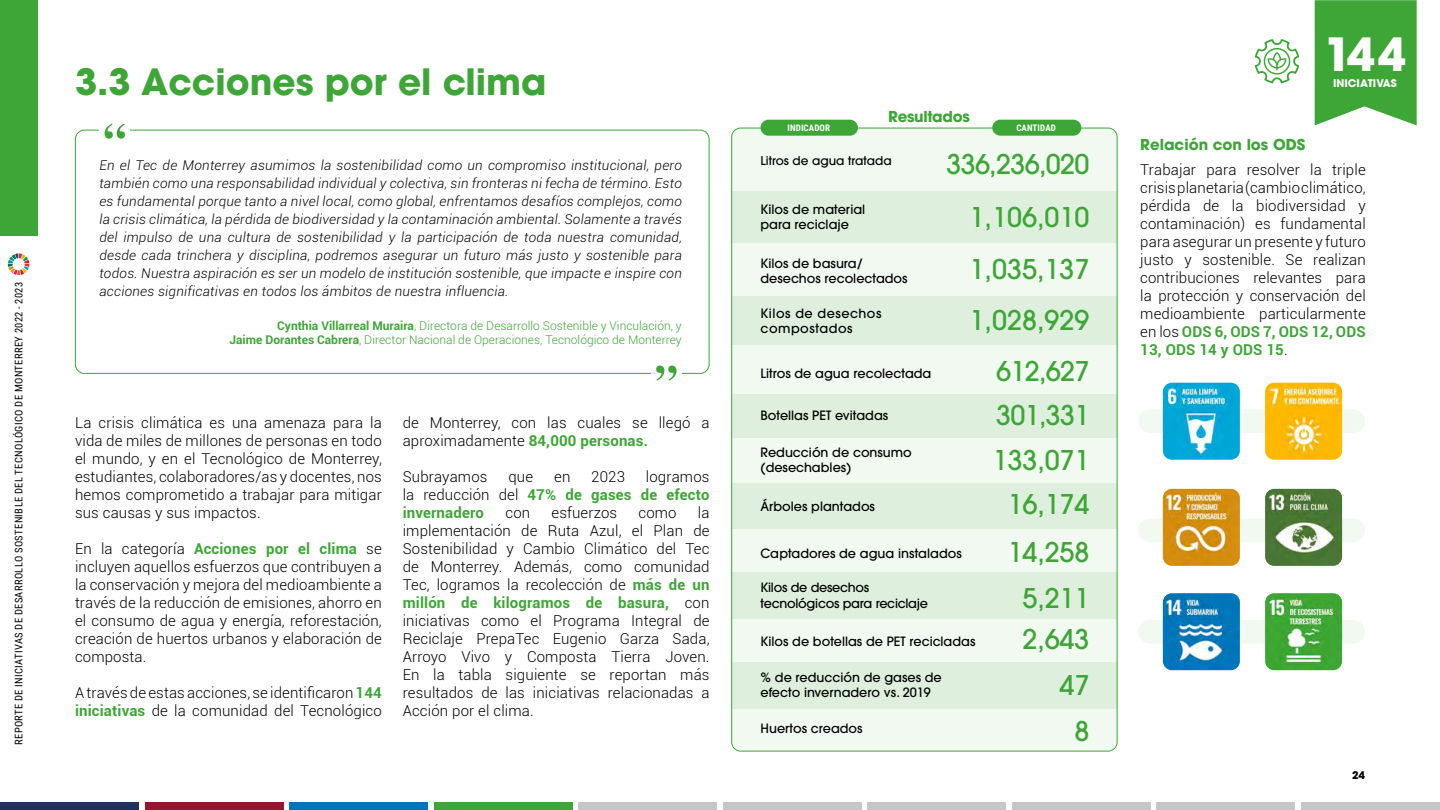
<style>
.page{position:relative;width:1440px;height:810px;background:#fff}
.page>*{position:absolute;margin:0;border:0;box-sizing:border-box;transform-origin:0 0}
.t1{font:700 45.45px "ITC Avant Garde Pro";color:#fff}
.t2{font:700 36px "ITC Avant Garde Pro";color:#3da636}
.t3{font:500 27px/45.3px "ITC Avant Garde Pro";letter-spacing:-.005em;color:#3da636;text-align:center}
.t4{font:500 27px "ITC Avant Garde Pro";letter-spacing:-.025em;color:#3da636}
.t5{font:300 15px/18px "Roboto";letter-spacing:.01em;color:#000;text-align:justify}
.t6{font:700 15px/18px "Roboto";letter-spacing:.01em;color:#3da636;text-align:justify}
.t7{font:700 15px "ITC Avant Garde Pro";color:#3da636}
.t8{font:700 15px "ITC Avant Garde Pro";letter-spacing:-.02em;color:#3da636}
.t9{font:italic 300 13.5px/18px "Roboto";letter-spacing:.02em;color:#000;text-align:justify}
.t10{font:500 12.75px/15.3px "ITC Avant Garde Pro";color:#000}
.t11{font:500 12.75px/15.3px "ITC Avant Garde Pro";letter-spacing:-.02em;color:#000}
.t12{font:500 12.75px/15.3px "ITC Avant Garde Pro";letter-spacing:.04em;color:#000}
.t13{font:300 12px/14.4px "Roboto";color:#3da636;text-align:right}
.t14{font:500 12px "ITC Avant Garde Pro";color:#000}
.t15{font:10.5px "Roboto Condensed";letter-spacing:.035em;color:#000}
.t16{font:700 10.5px "ITC Avant Garde Pro";color:#fff}
.t17{font:700 10.5px "ITC Avant Garde Pro";color:#000}
.t18{font:700 9px "Roboto Condensed";letter-spacing:.015em;color:#fff}
.s1{font-weight:700}
.s2{font-weight:700;color:#3da636}
.s3{font-weight:300;color:#000}
</style>
<div class="page">
<div style="left:0;top:0;width:37px;height:236px;background:#3da636"></div>
<svg style="left:8px;top:253px;width:22px;height:22px"></svg>
<div style="left:1012px;top:802px;width:139px;height:8px;background:#c6c6c6"></div>
<div style="left:867px;top:802px;width:139px;height:8px;background:#c6c6c6"></div>
<div style="left:1157px;top:802px;width:138px;height:8px;background:#c6c6c6"></div>
<div style="left:578px;top:802px;width:139px;height:8px;background:#c6c6c6"></div>
<div style="left:1301px;top:802px;width:139px;height:8px;background:#c6c6c6"></div>
<div style="left:723px;top:802px;width:139px;height:8px;background:#c6c6c6"></div>
<div style="left:0;top:802px;width:139px;height:8px;background:#1f3061"></div>
<div style="left:145px;top:802px;width:139px;height:8px;background:#941730"></div>
<div style="left:75px;top:130px;width:635px;height:244px;border:1px solid #3da636;border-radius:9px"></div>
<div style="left:99px;top:122px;width:31px;height:19px;background:#fff"></div>
<svg style="left:105px;top:124px;width:20px;height:15px"></svg>
<div style="left:651px;top:364px;width:31px;height:19px;background:#fff"></div>
<svg style="left:656px;top:366px;width:21px;height:15px"></svg>
<svg style="left:1315px;top:0;width:102px;height:125px;background:#4bac44"></svg>
<div style="left:732px;top:129px;width:385px;height:62px;background:#f1f9f1"></div>
<div style="left:732px;top:191px;width:385px;height:54px;background:#def0dd"></div>
<div style="left:732px;top:296px;width:385px;height:49px;background:#def0dd"></div>
<div style="left:732px;top:394px;width:385px;height:45px;background:#def0dd"></div>
<div style="left:732px;top:483px;width:385px;height:47px;background:#def0dd"></div>
<div style="left:732px;top:572px;width:385px;height:47px;background:#def0dd"></div>
<div style="left:732px;top:662px;width:385px;height:47px;background:#def0dd"></div>
<div style="left:732px;top:244px;width:385px;height:52px;background:#f1f9f1"></div>
<div style="left:732px;top:345px;width:385px;height:49px;background:#f1f9f1"></div>
<div style="left:732px;top:530px;width:385px;height:42px;background:#f1f9f1"></div>
<div style="left:732px;top:619px;width:385px;height:43px;background:#f1f9f1"></div>
<div style="left:732px;top:709px;width:385px;height:42px;background:#f1f9f1"></div>
<div style="left:732px;top:438px;width:385px;height:45px;background:#f1f9f1"></div>
<div style="left:761px;top:120px;width:97px;height:16px;background:#3da636;border-radius:8px"></div>
<div style="left:992px;top:120px;width:89px;height:16px;background:#3da636;border-radius:8px"></div>
<div style="left:434px;top:802px;width:139px;height:8px;background:#3da636"></div>
<div style="left:289px;top:802px;width:139px;height:8px;background:#0075b8"></div>
<div style="left:1138px;top:409px;width:227px;height:24px;background:#f1f9f1;border-radius:12px"></div>
<div style="left:1138px;top:519px;width:227px;height:23px;background:#f1f9f1;border-radius:12px"></div>
<div style="left:1138px;top:620px;width:227px;height:24px;background:#f1f9f1;border-radius:12px"></div>
<svg style="left:1255px;top:39px;width:44px;height:44px"></svg>
<img style="left:1163px;top:383px;width:77px;height:77px">
<img style="left:1163px;top:489px;width:77px;height:77px">
<img style="left:1163px;top:593px;width:77px;height:77px">
<img style="left:1265px;top:383px;width:77px;height:77px">
<img style="left:1265px;top:489px;width:77px;height:77px">
<img style="left:1265px;top:593px;width:77px;height:77px">
<p class="t15" style="left:12px;top:745px;width:464px;rotate:-90deg">REPORTE DE INICIATIVAS DE DESARROLLO SOSTENIBLE DEL TECNOLÓGICO DE MONTERREY 2022 - 2023</p>
<h2 class="t2" style="left:75px;top:57px;width:473px">3.3 Acciones por el clima</h2>
<p class="t9" style="left:99px;top:156px;width:584px">En el Tec de Monterrey asumimos la sostenibilidad como un compromiso institucional, pero también como una responsabilidad individual y colectiva, sin fronteras ni fecha de término. Esto es fundamental porque tanto a nivel local, como global, enfrentamos desafíos complejos, como la crisis climática, la pérdida de biodiversidad y la contaminación ambiental. Solamente a través del impulso de una cultura de sostenibilidad y la participación de toda nuestra comunidad, desde cada trinchera y disciplina, podremos asegurar un futuro más justo y sostenible para todos. Nuestra aspiración es ser un modelo de institución sostenible, que impacte e inspire con acciones significativas en todos los ámbitos de nuestra influencia.</p>
<p class="t13" style="left:229px;top:318px;width:454px"><span class="s1">Cynthia Villarreal Muraira</span>, Directora de Desarrollo Sostenible y Vinculación, y<br><span class="s1">Jaime Dorantes Cabrera</span>, Director Nacional de Operaciones, Tecnológico de Monterrey</p>
<p class="t5" style="left:75px;top:413px;width:308px">La crisis climática es una amenaza para la vida de miles de millones de personas en todo el mundo, y en el Tecnológico de Monterrey, estudiantes, colaboradores/as y docentes, nos hemos comprometido a trabajar para mitigar sus causas y sus impactos.</p>
<p class="t5" style="left:75px;top:539px;width:308px">En la categoría <span class="s2">Acciones por el clima</span> se incluyen aquellos esfuerzos que contribuyen a la conservación y mejora del medioambiente a través de la reducción de emisiones, ahorro en el consumo de agua y energía, reforestación, creación de huertos urbanos y elaboración de composta.</p>
<p class="t5" style="left:75px;top:683px;width:308px">A través de estas acciones, se identificaron <span class="s2">144 iniciativas</span> de la comunidad del Tecnológico</p>
<p class="t5" style="left:403px;top:413px;width:308px">de Monterrey, con las cuales se llegó a aproximadamente <span class="s2">84,000 personas.</span></p>
<p class="t5" style="left:403px;top:467px;width:86px">Subrayamos</p>
<p class="t5" style="left:508px;top:467px;width:26px">que</p>
<p class="t5" style="left:554px;top:467px;width:18px">en</p>
<p class="t5" style="left:591px;top:467px;width:35px">2023</p>
<p class="t6" style="left:403px;top:467px;width:308px;text-indent:243px"><span class="s3">logramos la reducción del</span> 47% de gases de efecto invernadero</p>
<p class="t5" style="left:506px;top:503px;width:26px">con</p>
<p class="t5" style="left:552px;top:503px;width:67px">esfuerzos</p>
<p class="t5" style="left:639px;top:503px;width:40px">como</p>
<p class="t5" style="left:403px;top:503px;width:308px;text-indent:295px">la implementación de Ruta Azul, el Plan de Sostenibilidad y Cambio Climático del Tec de Monterrey. Además, como comunidad Tec, logramos la recolección de <span class="s2">más de un millón de kilogramos de basura,</span> con iniciativas como el Programa Integral de Reciclaje PrepaTec Eugenio Garza Sada, Arroyo Vivo y Composta Tierra Joven.<br>En la tabla siguiente se reportan más resultados de las iniciativas relacionadas a Acción por el clima.</p>
<p class="t8" style="left:888px;top:106px;width:83px">Resultados</p>
<p class="t18" style="left:788px;top:122px;width:44px">INDICADOR</p>
<p class="t18" style="left:1016px;top:122px;width:41px">CANTIDAD</p>
<p class="t14" style="left:761px;top:153px;width:133px">Litros de agua tratada</p>
<h3 class="t4" style="left:946px;top:147px;width:145px">336,236,020</h3>
<p class="t10" style="left:761px;top:201px;width:106px">Kilos de material para reciclaje</p>
<p class="t10" style="left:761px;top:256px;width:149px">Kilos de basura/ desechos recolectados</p>
<h3 class="t3" style="left:970px;top:190px;width:121px;line-height:52.2px;text-align:left">1,106,010<br>1,035,137</h3>
<p class="t12" style="left:761px;top:305px;width:122px">Kilos de desechos compostados</p>
<h3 class="t3" style="left:970px;top:297px;width:121px">1,028,929</h3>
<p class="t10" style="left:761px;top:366px;width:172px">Litros de agua recolectada</p>
<h3 class="t3" style="left:996px;top:348px;width:95px">612,627</h3>
<p class="t10" style="left:761px;top:407px;width:129px">Botellas PET evitadas</p>
<h3 class="t3" style="left:996px;top:392px;width:95px">301,331</h3>
<p class="t10" style="left:761px;top:444px;width:153px">Reducción de consumo (desechables)</p>
<h3 class="t3" style="left:993px;top:437px;width:98px">133,071</h3>
<p class="t10" style="left:761px;top:498px;width:116px">Árboles plantados</p>
<h3 class="t3" style="left:1008px;top:481px;width:83px">16,174</h3>
<p class="t10" style="left:761px;top:546px;width:203px">Captadores de agua instalados</p>
<p class="t11" style="left:761px;top:580px;width:169px">Kilos de desechos tecnológicos para reciclaje</p>
<p class="t10" style="left:761px;top:634px;width:216px">Kilos de botellas de PET recicladas</p>
<p class="t10" style="left:761px;top:670px;width:183px">% de reducción de gases de efecto invernadero vs. 2019</p>
<p class="t10" style="left:761px;top:720px;width:104px">Huertos creados</p>
<h3 class="t3" style="left:1008px;top:529px;width:83px">14,258<br>5,211</h3>
<h3 class="t3" style="left:1023px;top:616px;width:68px">2,643</h3>
<h3 class="t3" style="left:1060px;top:662px;width:31px">47</h3>
<h3 class="t3" style="left:1074px;top:708px;width:16px">8</h3>
<h1 class="t1" style="left:1324px;top:24px;width:83px">144</h1>
<p class="t16" style="left:1333px;top:76px;width:65px">INICIATIVAS</p>
<p class="t7" style="left:1140px;top:134px;width:167px">Relación con los ODS</p>
<p class="t5" style="left:1140px;top:161px;width:227px">Trabajar para resolver la triple crisis planetaria (cambio climático, pérdida de la biodiversidad y contaminación) es fundamental para asegurar un presente y futuro justo y sostenible. Se realizan contribuciones relevantes para la protección y conservación del medioambiente particularmente en los <span class="s2">ODS 6, ODS 7, ODS 12, ODS 13, ODS 14 y ODS 15</span>.</p>
<p class="t17" style="left:1352px;top:768px;width:14px">24</p>
</div>
